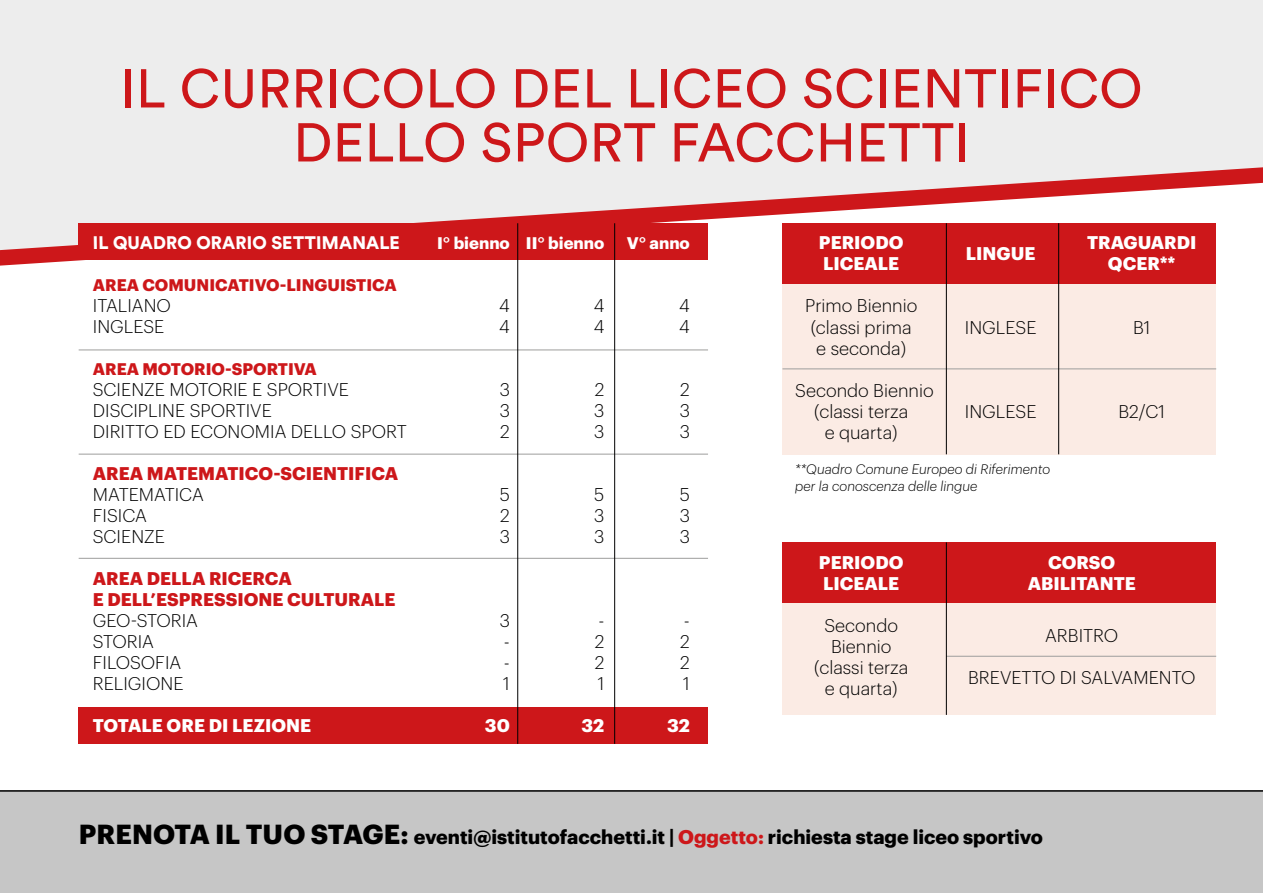
<style>
.page{position:relative;width:1263px;height:893px;background:#fff}
.page>*{position:absolute;margin:0;border:0;box-sizing:border-box;transform-origin:0 0}
.t1{font:54px/54px "Circular Std";letter-spacing:.01em;color:#cd171a;text-align:center}
.t2{font:700 19.5px "Graphik";color:#000}
.t3{font:300 18px/21px "Graphik";color:#000;text-align:center}
.t4{font:700 18px "Graphik";color:#fff}
.t5{font:700 18px/21px "Graphik";color:#cd171a}
.t6{font:900 18px "Circular Std";color:#fff}
.t7{font:700 16.5px "Graphik";color:#cd171a}
.t8{font:700 16.5px "Graphik";color:#fff}
.t9{font:italic 300 13.5px/16.5px "Graphik";color:#000}
.s1{font-size:27px}
.s2{color:#cd171a}
</style>
<div class="page">
<div style="left:0;top:0;width:1263px;height:167px;background:#ededed"></div>
<svg style="left:0;top:167px;width:1263px;height:99px;fill:#ededed"></svg>
<div style="left:0;top:790px;width:1263px;height:103px;background:#c6c6c6"></div>
<div style="left:79px;top:223px;width:629px;height:37px;background:#cd171a"></div>
<div style="left:782px;top:223px;width:434px;height:61px;background:#cd171a"></div>
<div style="left:782px;top:284px;width:434px;height:170px;background:#fbebe4"></div>
<div style="left:782px;top:602px;width:434px;height:113px;background:#fbebe4"></div>
<div style="left:782px;top:542px;width:434px;height:61px;background:#cd171a"></div>
<div style="left:79px;top:707px;width:629px;height:37px;background:#cd171a"></div>
<hr style="left:79px;top:454px;width:629px;height:1px;background:#9d9d9c">
<hr style="left:79px;top:350px;width:629px;height:1px;background:#9d9d9c">
<hr style="left:782px;top:369px;width:434px;height:1px;background:#9d9d9c">
<hr style="left:946px;top:656px;width:270px;height:1px;background:#9d9d9c">
<hr style="left:79px;top:558px;width:629px;height:1px;background:#9d9d9c">
<hr style="left:517px;top:223px;width:1px;height:521px;background:#000">
<hr style="left:614px;top:223px;width:1px;height:521px;background:#000">
<hr style="left:946px;top:223px;width:1px;height:231px;background:#000">
<hr style="left:946px;top:542px;width:1px;height:173px;background:#000">
<hr style="left:1058px;top:223px;width:1px;height:231px;background:#000">
<h1 class="t1" style="left:120px;top:61px;width:1023px">IL CURRICOLO DEL LICEO SCIENTIFICO<br>DELLO SPORT FACCHETTI</h1>
<p class="t6" style="left:93px;top:231px;width:309px">IL QUADRO ORARIO SETTIMANALE</p>
<p class="t8" style="left:437px;top:230px;width:169px">I° bienno II° bienno</p>
<p class="t8" style="left:627px;top:230px;width:65px">V° anno</p>
<p class="t7" style="left:93px;top:272px;width:306px">AREA COMUNICATIVO-LINGUISTICA</p>
<p class="t3" style="left:93px;top:294px;width:80px">ITALIANO</p>
<p class="t3" style="left:499px;top:294px;width:12px">4</p>
<p class="t3" style="left:594px;top:294px;width:12px">4</p>
<p class="t3" style="left:679px;top:294px;width:12px">4</p>
<p class="t3" style="left:93px;top:315px;width:73px">INGLESE</p>
<p class="t3" style="left:499px;top:315px;width:12px">4</p>
<p class="t3" style="left:594px;top:315px;width:12px">4</p>
<p class="t3" style="left:679px;top:315px;width:12px">4</p>
<p class="t7" style="left:93px;top:356px;width:226px">AREA MOTORIO-SPORTIVA</p>
<p class="t3" style="left:93px;top:378px;width:258px">SCIENZE MOTORIE E SPORTIVE</p>
<p class="t3" style="left:500px;top:378px;width:12px">3</p>
<p class="t3" style="left:595px;top:378px;width:11px">2</p>
<p class="t3" style="left:680px;top:378px;width:11px">2</p>
<p class="t3" style="left:93px;top:399px;width:181px">DISCIPLINE SPORTIVE</p>
<p class="t3" style="left:500px;top:399px;width:12px">3</p>
<p class="t3" style="left:594px;top:399px;width:12px">3</p>
<p class="t3" style="left:680px;top:399px;width:12px">3</p>
<p class="t3" style="left:93px;top:420px;width:315px">DIRITTO ED ECONOMIA DELLO SPORT</p>
<p class="t3" style="left:500px;top:420px;width:11px">2</p>
<p class="t3" style="left:594px;top:420px;width:12px">3</p>
<p class="t3" style="left:680px;top:420px;width:12px">3</p>
<p class="t5" style="left:93px;top:461px;width:307px">AREA MATEMATICO-SCIENTIFICA</p>
<p class="t3" style="left:93px;top:483px;width:113px">MATEMATICA</p>
<p class="t3" style="left:500px;top:483px;width:12px">5</p>
<p class="t3" style="left:594px;top:483px;width:12px">5</p>
<p class="t3" style="left:680px;top:483px;width:12px">5</p>
<p class="t3" style="left:93px;top:504px;width:56px">FISICA</p>
<p class="t3" style="left:500px;top:504px;width:11px">2</p>
<p class="t3" style="left:594px;top:504px;width:12px">3</p>
<p class="t3" style="left:680px;top:504px;width:12px">3</p>
<p class="t3" style="left:93px;top:525px;width:74px">SCIENZE</p>
<p class="t3" style="left:500px;top:525px;width:12px">3</p>
<p class="t3" style="left:594px;top:525px;width:12px">3</p>
<p class="t3" style="left:680px;top:525px;width:12px">3</p>
<p class="t5" style="left:93px;top:567px;width:304px">AREA DELLA RICERCA<br>E DELL’ESPRESSIONE CULTURALE</p>
<p class="t3" style="left:93px;top:609px;width:107px">GEO-STORIA</p>
<p class="t3" style="left:500px;top:609px;width:12px">3</p>
<p class="t3" style="left:598px;top:609px;width:7px">-</p>
<p class="t3" style="left:684px;top:609px;width:7px">-</p>
<p class="t3" style="left:93px;top:630px;width:63px">STORIA</p>
<p class="t3" style="left:504px;top:630px;width:7px">-</p>
<p class="t3" style="left:595px;top:630px;width:11px">2</p>
<p class="t3" style="left:680px;top:630px;width:11px">2</p>
<p class="t3" style="left:93px;top:651px;width:90px">FILOSOFIA</p>
<p class="t3" style="left:504px;top:651px;width:7px">-</p>
<p class="t3" style="left:595px;top:651px;width:11px">2</p>
<p class="t3" style="left:680px;top:651px;width:11px">2</p>
<p class="t3" style="left:93px;top:672px;width:92px">RELIGIONE</p>
<p class="t3" style="left:503px;top:672px;width:8px">1</p>
<p class="t3" style="left:598px;top:672px;width:8px">1</p>
<p class="t3" style="left:683px;top:672px;width:8px">1</p>
<p class="t4" style="left:93px;top:712px;width:220px">TOTALE ORE DI LEZIONE</p>
<p class="t4" style="left:485px;top:712px;width:26px">30</p>
<p class="t4" style="left:581px;top:712px;width:24px">32</p>
<p class="t4" style="left:667px;top:712px;width:24px">32</p>
<p class="t4" style="left:819px;top:229px;width:86px">PERIODO</p>
<p class="t4" style="left:1087px;top:229px;width:111px">TRAGUARDI</p>
<p class="t4" style="left:823px;top:250px;width:78px">LICEALE</p>
<p class="t4" style="left:966px;top:240px;width:71px">LINGUE</p>
<p class="t4" style="left:1108px;top:250px;width:69px">QCER**</p>
<p class="t3" style="left:805px;top:294px;width:114px">Primo Biennio (classi prima</p>
<p class="t3" style="left:816px;top:336px;width:91px">e seconda)</p>
<p class="t3" style="left:795px;top:378px;width:140px">Secondo Biennio (classi terza</p>
<p class="t3" style="left:965px;top:315px;width:73px">INGLESE</p>
<p class="t3" style="left:1133px;top:315px;width:19px">B1</p>
<p class="t3" style="left:965px;top:399px;width:73px">INGLESE</p>
<p class="t3" style="left:1118px;top:399px;width:48px">B2/C1</p>
<p class="t3" style="left:825px;top:420px;width:74px">e quarta)</p>
<p class="t9" style="left:795px;top:460px;width:257px">**Quadro Comune Europeo di Riferimento per la conoscenza delle lingue</p>
<p class="t4" style="left:819px;top:548px;width:86px">PERIODO</p>
<p class="t4" style="left:1048px;top:548px;width:69px">CORSO</p>
<p class="t4" style="left:823px;top:569px;width:78px">LICEALE</p>
<p class="t4" style="left:1028px;top:569px;width:110px">ABILITANTE</p>
<p class="t3" style="left:824px;top:613px;width:75px">Secondo<br>Biennio</p>
<p class="t3" style="left:1045px;top:624px;width:75px">ARBITRO</p>
<p class="t3" style="left:814px;top:655px;width:96px">(classi terza e quarta)</p>
<p class="t3" style="left:968px;top:666px;width:229px">BREVETTO DI SALVAMENTO</p>
<p class="t2" style="left:79px;top:822px;width:966px"><span class="s1">PRENOTA IL TUO STAGE:</span> eventi@istitutofacchetti.it | <span class="s2">Oggetto:</span> richiesta stage liceo sportivo</p>
</div>
